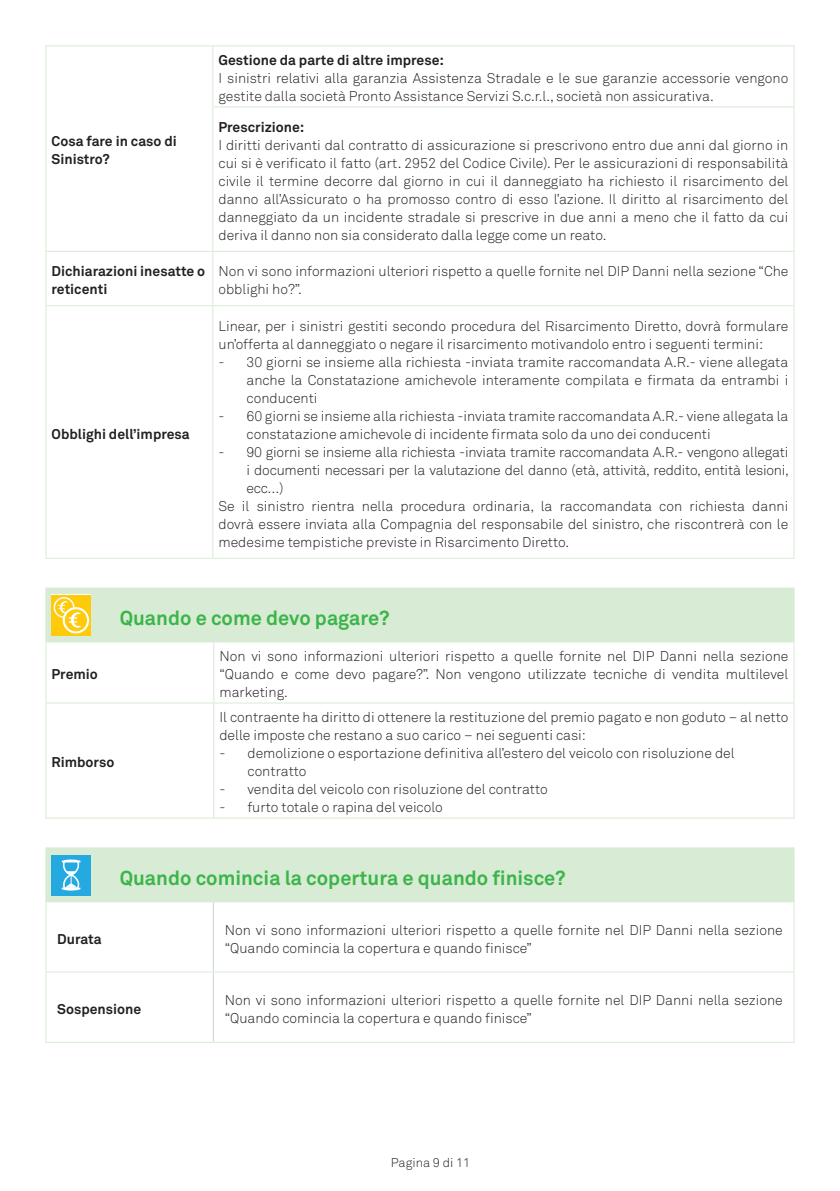
<style>
.page{position:relative;width:840px;height:1191px;background:#fff}
.page>*{position:absolute;margin:0;border:0;box-sizing:border-box;transform-origin:0 0}
.t1{font:700 20px "Akkurat";color:#3bb54a}
.t2{font:300 14px/18px "Akkurat";color:#231f20}
.t3{font:700 14px/18px "Akkurat";color:#231f20}
.t4{font:300 12.6px "Akkurat";color:#231f20}
</style>
<div class="page">
<hr style="left:45px;top:45px;width:69px;height:1px;background:#d8ebd4">
<hr style="left:45px;top:46px;width:1px;height:61px;background:#d8ebd4">
<hr style="left:114px;top:45px;width:99px;height:1px;background:#d8ebd4">
<hr style="left:45px;top:107px;width:1px;height:144px;background:#d8ebd4">
<hr style="left:213px;top:45px;width:581px;height:1px;background:#d8ebd4">
<hr style="left:212px;top:46px;width:1px;height:60px;background:#d8ebd4">
<hr style="left:793px;top:46px;width:1px;height:60px;background:#d8ebd4">
<hr style="left:212px;top:106px;width:582px;height:1px;background:#d8ebd4">
<hr style="left:212px;top:107px;width:1px;height:144px;background:#d8ebd4">
<hr style="left:793px;top:107px;width:1px;height:144px;background:#d8ebd4">
<hr style="left:45px;top:251px;width:69px;height:1px;background:#d8ebd4">
<hr style="left:45px;top:252px;width:1px;height:53px;background:#d8ebd4">
<hr style="left:114px;top:251px;width:99px;height:1px;background:#d8ebd4">
<hr style="left:213px;top:251px;width:581px;height:1px;background:#d8ebd4">
<hr style="left:212px;top:252px;width:1px;height:53px;background:#d8ebd4">
<hr style="left:793px;top:252px;width:1px;height:53px;background:#d8ebd4">
<hr style="left:45px;top:305px;width:69px;height:1px;background:#d8ebd4">
<hr style="left:45px;top:306px;width:1px;height:252px;background:#d8ebd4">
<hr style="left:114px;top:305px;width:99px;height:1px;background:#d8ebd4">
<hr style="left:213px;top:305px;width:581px;height:1px;background:#d8ebd4">
<hr style="left:212px;top:306px;width:1px;height:252px;background:#d8ebd4">
<hr style="left:793px;top:306px;width:1px;height:252px;background:#d8ebd4">
<hr style="left:45px;top:558px;width:69px;height:1px;background:#d8ebd4">
<hr style="left:114px;top:558px;width:99px;height:1px;background:#d8ebd4">
<hr style="left:213px;top:558px;width:581px;height:1px;background:#d8ebd4">
<div style="left:46px;top:588px;width:747px;height:53px;background:#d8ebd4"></div>
<hr style="left:45px;top:587px;width:69px;height:1px;background:#d8ebd4">
<hr style="left:45px;top:588px;width:1px;height:53px;background:#d8ebd4">
<hr style="left:114px;top:587px;width:100px;height:1px;background:#d8ebd4">
<hr style="left:214px;top:587px;width:580px;height:1px;background:#d8ebd4">
<hr style="left:793px;top:588px;width:1px;height:53px;background:#d8ebd4">
<hr style="left:45px;top:641px;width:69px;height:1px;background:#d8ebd4">
<hr style="left:45px;top:642px;width:1px;height:60px;background:#d8ebd4">
<hr style="left:114px;top:641px;width:100px;height:1px;background:#d8ebd4">
<hr style="left:214px;top:641px;width:580px;height:1px;background:#d8ebd4">
<hr style="left:213px;top:642px;width:1px;height:60px;background:#d8ebd4">
<hr style="left:793px;top:642px;width:1px;height:60px;background:#d8ebd4">
<hr style="left:45px;top:702px;width:69px;height:1px;background:#d8ebd4">
<hr style="left:45px;top:703px;width:1px;height:114px;background:#d8ebd4">
<hr style="left:114px;top:702px;width:100px;height:1px;background:#d8ebd4">
<hr style="left:214px;top:702px;width:580px;height:1px;background:#d8ebd4">
<hr style="left:213px;top:703px;width:1px;height:114px;background:#d8ebd4">
<hr style="left:793px;top:703px;width:1px;height:114px;background:#d8ebd4">
<hr style="left:45px;top:817px;width:69px;height:1px;background:#d8ebd4">
<hr style="left:114px;top:817px;width:100px;height:1px;background:#d8ebd4">
<hr style="left:214px;top:817px;width:580px;height:1px;background:#d8ebd4">
<div style="left:52px;top:594px;width:39px;height:41px;background:#fff"></div>
<div style="left:52px;top:595px;width:39px;height:40px;background:#feca0a"></div>
<div style="left:54px;top:597px;width:20px;height:21px;border:1px solid #fff;border-radius:50%"></div>
<svg style="left:64px;top:608px;width:24px;height:24px"></svg>
<div style="left:63px;top:607px;width:26px;height:26px;border:2px solid #fff;border-radius:50%"></div>
<svg style="left:57px;top:600px;width:25px;height:29px"></svg>
<hr style="left:45px;top:847px;width:69px;height:1px;background:#d8ebd4">
<hr style="left:45px;top:848px;width:1px;height:53px;background:#d8ebd4">
<hr style="left:114px;top:847px;width:99px;height:1px;background:#d8ebd4">
<hr style="left:213px;top:847px;width:581px;height:1px;background:#d8ebd4">
<hr style="left:793px;top:848px;width:1px;height:53px;background:#d8ebd4">
<hr style="left:45px;top:901px;width:69px;height:1px;background:#d8ebd4">
<hr style="left:45px;top:902px;width:1px;height:69px;background:#d8ebd4">
<hr style="left:114px;top:901px;width:99px;height:1px;background:#d8ebd4">
<hr style="left:213px;top:901px;width:581px;height:1px;background:#d8ebd4">
<hr style="left:793px;top:902px;width:1px;height:69px;background:#d8ebd4">
<hr style="left:45px;top:971px;width:69px;height:1px;background:#d8ebd4">
<hr style="left:45px;top:972px;width:1px;height:69px;background:#d8ebd4">
<hr style="left:114px;top:971px;width:99px;height:1px;background:#d8ebd4">
<hr style="left:213px;top:971px;width:581px;height:1px;background:#d8ebd4">
<hr style="left:793px;top:972px;width:1px;height:69px;background:#d8ebd4">
<hr style="left:45px;top:1041px;width:69px;height:1px;background:#d8ebd4">
<hr style="left:114px;top:1041px;width:99px;height:1px;background:#d8ebd4">
<hr style="left:213px;top:1041px;width:581px;height:1px;background:#d8ebd4">
<hr style="left:213px;top:902px;width:1px;height:69px;background:#d1d2d4">
<hr style="left:213px;top:972px;width:1px;height:69px;background:#d1d2d4">
<div style="left:46px;top:848px;width:747px;height:53px;background:#d8ebd4"></div>
<p class="t3" style="left:52px;top:133px;width:127px">Cosa fare in caso di<br>Sinistro?</p>
<p class="t3" style="left:218px;top:51px;width:227px">Gestione da parte di altre imprese:</p>
<p class="t2" style="left:218px;top:70px;width:571px">I sinistri relativi alla garanzia Assistenza Stradale e le sue garanzie accessorie vengono gestite dalla società Pronto Assistance Servizi S.c.r.l., società non assicurativa.</p>
<p class="t3" style="left:218px;top:118px;width:87px">Prescrizione:</p>
<p class="t2" style="left:218px;top:136px;width:571px;text-align:justify">I diritti derivanti dal contratto di assicurazione si prescrivono entro due anni dal giorno in cui si è verificato il fatto (art. 2952 del Codice Civile). Per le assicurazioni di responsabilità civile il termine decorre dal giorno in cui il danneggiato ha richiesto il risarcimento del danno all’Assicurato o ha promosso contro di esso l’azione. Il diritto al risarcimento del danneggiato da un incidente stradale si prescrive in due anni a meno che il fatto da cui deriva il danno non sia considerato dalla legge come un reato.</p>
<p class="t3" style="left:52px;top:263px;width:155px">Dichiarazioni inesatte o reticenti</p>
<p class="t2" style="left:218px;top:263px;width:571px">Non vi sono informazioni ulteriori rispetto a quelle fornite nel DIP Danni nella sezione “Che obblighi ho?”.</p>
<p class="t3" style="left:52px;top:425px;width:140px">Obblighi dell’impresa</p>
<p class="t2" style="left:218px;top:317px;width:571px">Linear, per i sinistri gestiti secondo procedura del Risarcimento Diretto, dovrà formulare un’offerta al danneggiato o negare il risarcimento motivandolo entro i seguenti termini:</p>
<p class="t2" style="left:246px;top:353px;width:543px;text-align:justify;text-indent:-28px">- 30 giorni se insieme alla richiesta -inviata tramite raccomandata A.R.- viene allegata anche la Constatazione amichevole interamente compilata e firmata da entrambi i conducenti</p>
<p class="t2" style="left:246px;top:407px;width:543px;text-indent:-28px">- 60 giorni se insieme alla richiesta -inviata tramite raccomandata A.R.- viene allegata la constatazione amichevole di incidente firmata solo da uno dei conducenti</p>
<p class="t2" style="left:218px;top:443px;width:571px">- 90 giorni se insieme alla richiesta -inviata tramite raccomandata A.R.- vengono allegati</p>
<p class="t2" style="left:246px;top:461px;width:543px">i documenti necessari per la valutazione del danno (età, attività, reddito, entità lesioni,</p>
<p class="t2" style="left:246px;top:479px;width:38px">ecc…)</p>
<p class="t2" style="left:218px;top:497px;width:571px">Se il sinistro rientra nella procedura ordinaria, la raccomandata con richiesta danni</p>
<p class="t2" style="left:218px;top:515px;width:571px">dovrà essere inviata alla Compagnia del responsabile del sinistro, che riscontrerà con le</p>
<p class="t2" style="left:218px;top:533px;width:352px">medesime tempistiche previste in Risarcimento Diretto.</p>
<p class="t3" style="left:52px;top:665px;width:48px">Premio</p>
<h1 class="t1" style="left:120px;top:605px;width:271px">Quando e come devo pagare?</h1>
<p class="t2" style="left:219px;top:647px;width:570px;text-align:justify">Non vi sono informazioni ulteriori rispetto a quelle fornite nel DIP Danni nella sezione “Quando e come devo pagare?”. Non vengono utilizzate tecniche di vendita multilevel marketing.</p>
<p class="t3" style="left:52px;top:753px;width:64px">Rimborso</p>
<p class="t2" style="left:219px;top:709px;width:570px">Il contraente ha diritto di ottenere la restituzione del premio pagato e non goduto – al netto delle imposte che restano a suo carico – nei seguenti casi:</p>
<p class="t2" style="left:247px;top:745px;width:488px;text-indent:-28px">- demolizione o esportazione definitiva all’estero del veicolo con risoluzione del contratto</p>
<p class="t2" style="left:219px;top:781px;width:329px">- vendita del veicolo con risoluzione del contratto</p>
<p class="t2" style="left:219px;top:799px;width:225px">- furto totale o rapina del veicolo</p>
<h1 class="t1" style="left:120px;top:865px;width:447px">Quando comincia la copertura e quando finisce?</h1>
<p class="t3" style="left:57px;top:930px;width:46px">Durata</p>
<p class="t2" style="left:225px;top:921px;width:559px">Non vi sono informazioni ulteriori rispetto a quelle fornite nel DIP Danni nella sezione “Quando comincia la copertura e quando finisce”</p>
<p class="t3" style="left:57px;top:1000px;width:85px">Sospensione</p>
<p class="t2" style="left:225px;top:991px;width:559px">Non vi sono informazioni ulteriori rispetto a quelle fornite nel DIP Danni nella sezione “Quando comincia la copertura e quando finisce”</p>
<p class="t4" style="left:391px;top:1155px;width:81px">Pagina 9 di 11</p>
</div>
